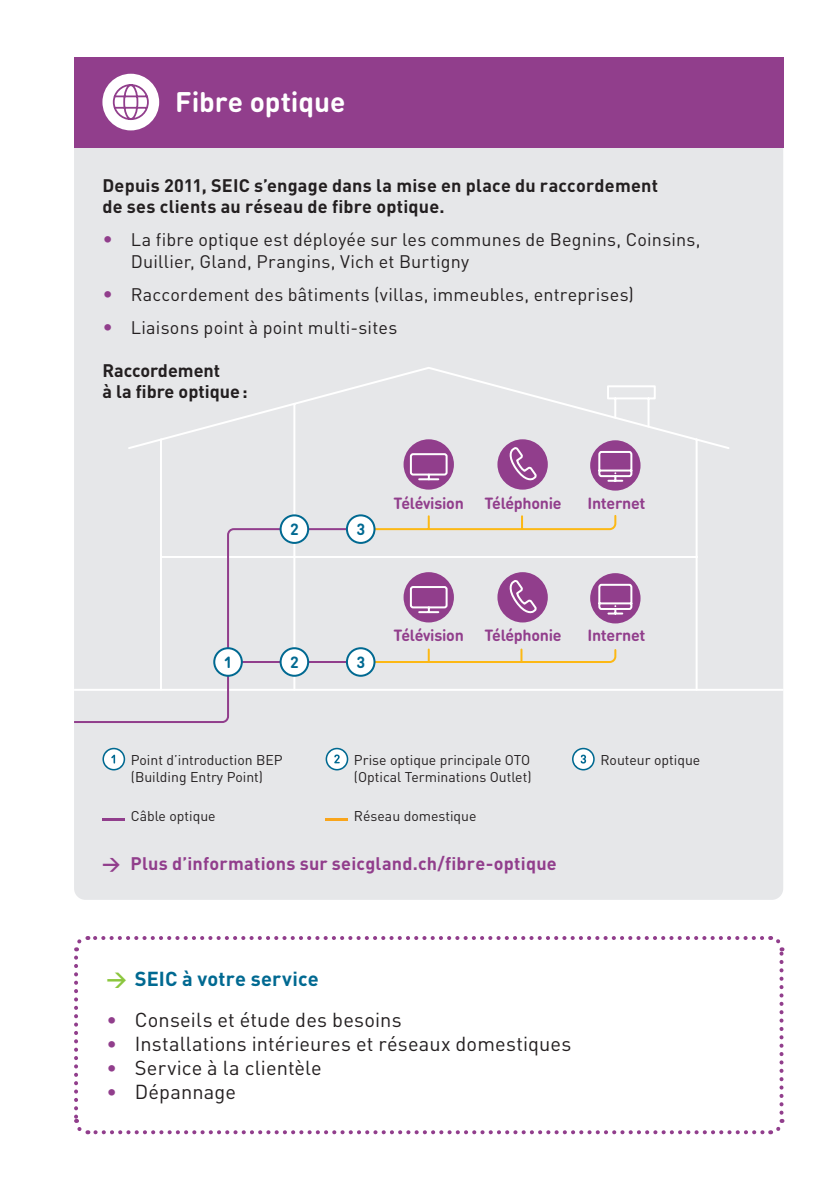
<style>
.page{position:relative;width:840px;height:1191px;background:#fff}
.page>*{position:absolute;margin:0;border:0;box-sizing:border-box;transform-origin:0 0}
.t1{font:700 28px "DIN Round Pro";letter-spacing:-.005em;color:#fff}
.t2{font:20px "DIN Pro";letter-spacing:.005em;color:#231f20}
.t3{font:700 20px "DIN Pro";letter-spacing:.005em;color:#006991}
.t4{font:18px/21.6px "DIN Pro";letter-spacing:.01em;color:#231f20}
.t5{font:700 18px/21.6px "DIN Pro";letter-spacing:.01em;color:#231f20}
.t6{font:700 18px "DIN Pro";letter-spacing:.015em;color:#913e8c}
.t7{font:700 16px "DIN Round Pro";letter-spacing:-.015em;color:#913e8c}
.t8{font:700 16px "DIN Round Pro";color:#006991}
.t9{font:14px/16.8px "DIN Pro";color:#231f20}
.s1{font-size:20px;color:#913e8c}
.s2{color:#8bc63e}
.s3{color:#913e8c}
</style>
<div class="page">
<svg style="left:74px;top:957px;width:14px;height:178px"></svg>
<svg style="left:95px;top:1119px;width:690px;height:15px"></svg>
<svg style="left:768px;top:936px;width:15px;height:176px"></svg>
<svg style="left:74px;top:936px;width:687px;height:15px"></svg>
<div style="left:74px;top:147px;width:708px;height:753px;background:#e6e7e9"></div>
<svg style="left:102px;top:748px;width:23px;height:22px"></svg>
<hr style="left:102px;top:818px;width:23px;height:2px;background:#913e8c">
<svg style="left:325px;top:748px;width:23px;height:22px"></svg>
<hr style="left:325px;top:818px;width:23px;height:2px;background:#f9a51b">
<svg style="left:571px;top:748px;width:23px;height:22px"></svg>
<div style="left:74px;top:57px;width:709px;height:90px;background:#913e8c"></div>
<div style="left:102px;top:74px;width:57px;height:56px;background:#fff;border-radius:50%"></div>
<svg style="left:112px;top:84px;width:37px;height:36px"></svg>
<hr style="left:74px;top:689px;width:709px;height:2px;background:#fff">
<div style="left:126px;top:367px;width:604px;height:325px;background:#e6e7e9"></div>
<svg style="left:74px;top:674px;width:156px;height:49px;background:#e2dfe5"></svg>
<svg style="left:226px;top:527px;width:123px;height:137px;background:#e4e3e7"></svg>
<div style="left:214px;top:648px;width:28px;height:28px;background:#fff;border-radius:50%"></div>
<div style="left:213px;top:647px;width:30px;height:30px;border:2px solid #006991;border-radius:50%"></div>
<div style="left:280px;top:648px;width:28px;height:28px;background:#fff;border-radius:50%"></div>
<div style="left:279px;top:647px;width:30px;height:30px;border:2px solid #006991;border-radius:50%"></div>
<div style="left:347px;top:648px;width:27px;height:28px;background:#fff;border-radius:50%"></div>
<div style="left:346px;top:647px;width:29px;height:30px;border:2px solid #006991;border-radius:50%"></div>
<div style="left:280px;top:515px;width:28px;height:28px;background:#fff;border-radius:50%"></div>
<div style="left:279px;top:514px;width:30px;height:30px;border:2px solid #006991;border-radius:50%"></div>
<div style="left:347px;top:515px;width:27px;height:28px;background:#fff;border-radius:50%"></div>
<div style="left:346px;top:514px;width:29px;height:30px;border:2px solid #006991;border-radius:50%"></div>
<div style="left:497px;top:439px;width:50px;height:50px;background:#913e8c;border-radius:50%"></div>
<svg style="left:504px;top:445px;width:33px;height:37px"></svg>
<div style="left:403px;top:439px;width:50px;height:50px;background:#913e8c;border-radius:50%"></div>
<svg style="left:408px;top:453px;width:40px;height:28px"></svg>
<div style="left:590px;top:440px;width:50px;height:50px;background:#913e8c;border-radius:50%"></div>
<svg style="left:597px;top:451px;width:36px;height:32px"></svg>
<div style="left:590px;top:573px;width:50px;height:50px;background:#913e8c;border-radius:50%"></div>
<svg style="left:372px;top:514px;width:261px;height:150px;background:#dbd0d7"></svg>
<svg style="left:605px;top:384px;width:51px;height:45px"></svg>
<p class="t1" style="left:175px;top:82px;width:172px">Fibre optique</p>
<p class="t5" style="left:102px;top:173px;width:557px">Depuis 2011, SEIC s’engage dans la mise en place du raccordement de ses clients au réseau de fibre optique.</p>
<p class="t4" style="left:131px;top:228px;width:571px;text-indent:-28px"><span class="s1">•</span> La fibre optique est déployée sur les communes de Begnins, Coinsins,<br>Duillier, Gland, Prangins, Vich et Burtigny</p>
<p class="t4" style="left:102px;top:283px;width:532px"><span class="s1">•</span> Raccordement des bâtiments (villas, immeubles, entreprises)</p>
<p class="t4" style="left:102px;top:315px;width:296px"><span class="s1">•</span> Liaisons point à point multi-sites</p>
<p class="t5" style="left:102px;top:359px;width:147px">Raccordement<br>à la fibre optique :</p>
<p class="t8" style="left:290px;top:517px;width:10px">2</p>
<p class="t8" style="left:356px;top:517px;width:10px">3</p>
<p class="t7" style="left:393px;top:491px;width:72px">Télévision</p>
<p class="t7" style="left:484px;top:491px;width:79px">Téléphonie</p>
<p class="t7" style="left:587px;top:491px;width:59px">Internet</p>
<p class="t8" style="left:223px;top:650px;width:10px">1</p>
<p class="t8" style="left:290px;top:650px;width:10px">2</p>
<p class="t8" style="left:356px;top:650px;width:10px">3</p>
<p class="t7" style="left:393px;top:623px;width:72px">Télévision</p>
<p class="t7" style="left:484px;top:623px;width:79px">Téléphonie</p>
<p class="t7" style="left:587px;top:623px;width:59px">Internet</p>
<p class="t9" style="left:131px;top:750px;width:153px">Point d’introduction BEP (Building Entry Point)</p>
<p class="t9" style="left:131px;top:807px;width:86px">Câble optique</p>
<p class="t9" style="left:354px;top:750px;width:179px">Prise optique principale OTO (Optical Terminations Outlet)</p>
<p class="t9" style="left:354px;top:807px;width:124px">Réseau domestique</p>
<p class="t6" style="left:102px;top:851px;width:456px">→ Plus d’informations sur seicgland.ch/fibre-optique</p>
<p class="t9" style="left:600px;top:750px;width:101px">Routeur optique</p>
<p class="t3" style="left:106px;top:964px;width:214px"><span class="s2">→</span> SEIC à votre service</p>
<p class="t2" style="left:106px;top:1005px;width:296px"><span class="s3">•</span> Conseils et étude des besoins</p>
<p class="t2" style="left:106px;top:1029px;width:466px"><span class="s3">•</span> Installations intérieures et réseaux domestiques</p>
<p class="t2" style="left:106px;top:1053px;width:217px"><span class="s3">•</span> Service à la clientèle</p>
<p class="t2" style="left:106px;top:1077px;width:131px"><span class="s3">•</span> Dépannage</p>
</div>
